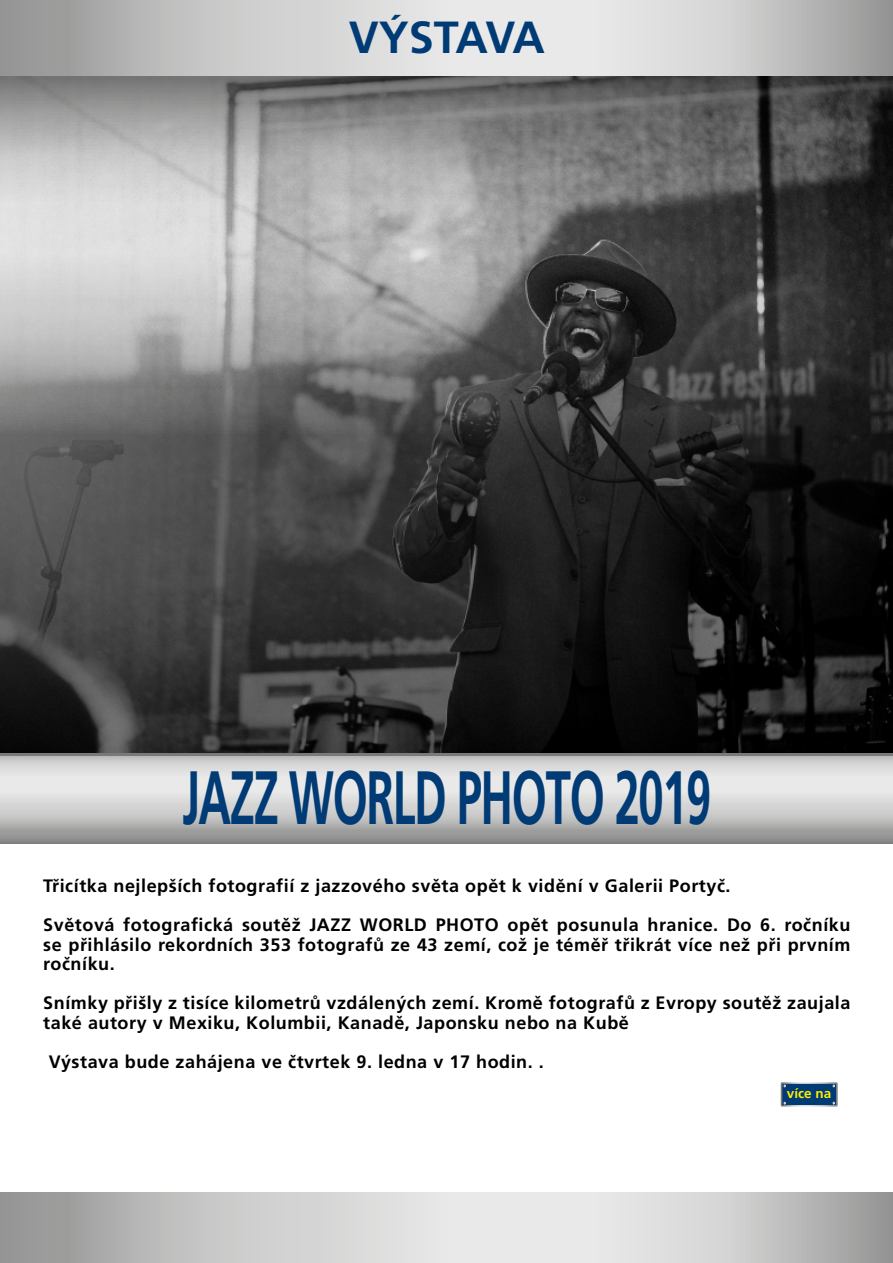
<style>
.page{position:relative;width:893px;height:1263px;background:#fff}
.page>*{position:absolute;margin:0;border:0;box-sizing:border-box;transform-origin:0 0}
.t1{font:700 75.45px "Frutiger CE";letter-spacing:-.03em;color:#003b75;scale:.6 1}
.t2{font:700 45px "Frutiger CE";letter-spacing:-.025em;color:#003b75}
.t3{font:700 18px/19.5px "Frutiger CE";letter-spacing:.03em;color:#000}
.t4{font:700 13.5px "Frutiger CE";color:#ffed00}
</style>
<div class="page">
<svg style="left:0;top:0;width:893px;height:77px;background:#c9c9c8"></svg>
<svg style="left:0;top:755px;width:893px;height:89px;background:#c8c8c8"></svg>
<img style="left:0;top:77px;width:893px;height:676px">
<svg style="left:0;top:1193px;width:893px;height:70px;background:#cacaca"></svg>
<div style="left:781px;top:1083px;width:56px;height:23px;background:#003b75"></div>
<div style="left:781px;top:1082px;width:57px;height:24px;border:2px solid #fff"></div>
<h2 class="t2" style="left:349px;top:12px;width:197px">VÝSTAVA</h2>
<h1 class="t1" style="left:182px;top:754px;width:883px">JAZZ WORLD PHOTO 2019</h1>
<p class="t3" style="left:43px;top:866px;width:809px;line-height:39px">Třicítka nejlepších fotografií z jazzového světa opět k vidění v Galerii Portyč.<br>Světová fotografická soutěž JAZZ WORLD PHOTO opět posunula hranice. Do 6. ročníku</p>
<p class="t3" style="left:43px;top:935px;width:809px">se přihlásilo rekordních 353 fotografů ze 43 zemí, což je téměř třikrát více než při prvním ročníku.</p>
<p class="t3" style="left:43px;top:993px;width:809px">Snímky přišly z tisíce kilometrů vzdálených zemí. Kromě fotografů z Evropy soutěž zaujala také autory v Mexiku, Kolumbii, Kanadě, Japonsku nebo na Kubě</p>
<p class="t3" style="left:49px;top:1052px;width:497px">Výstava bude zahájena ve čtvrtek 9. ledna v 17 hodin. .</p>
<p class="t4" style="left:787px;top:1086px;width:46px">více na</p>
</div>
